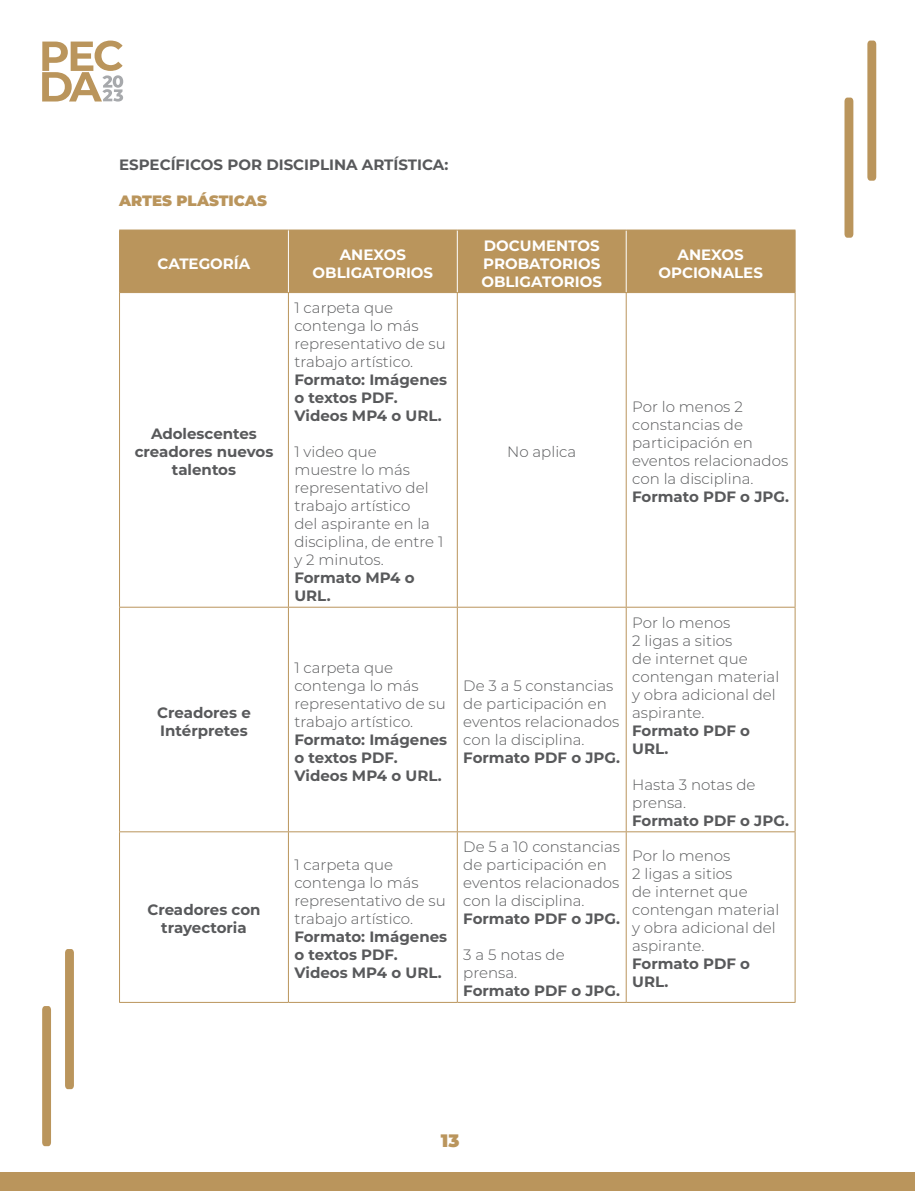
<style>
.page{position:relative;width:915px;height:1191px;background:#fff}
.page>*{position:absolute;margin:0;border:0;box-sizing:border-box;transform-origin:0 0}
.t1{font:900 18px "Montserrat";color:#ba955c}
.t2{font:300 15px/18px "Montserrat";color:#58595b}
.t3{font:700 15px/18px "Montserrat";color:#58595b}
.t4{font:700 15px/18px "Montserrat";color:#fff;text-align:center}
.t5{font:900 15px "Montserrat";color:#ba955c}
</style>
<div class="page">
<svg style="left:42px;top:41px;width:81px;height:61px"></svg>
<div style="left:0;top:1172px;width:914px;height:19px;background:#ba955c"></div>
<svg style="left:867px;top:41px;width:8px;height:140px"></svg>
<svg style="left:844px;top:98px;width:9px;height:140px"></svg>
<svg style="left:65px;top:949px;width:9px;height:140px"></svg>
<svg style="left:42px;top:1006px;width:9px;height:140px"></svg>
<div style="left:120px;top:231px;width:674px;height:61px;background:#ba955c"></div>
<hr style="left:119px;top:230px;width:1px;height:62px;background:#ba955c">
<hr style="left:119px;top:230px;width:169px;height:1px;background:#ba955c">
<hr style="left:119px;top:293px;width:1px;height:314px;background:#ba955c">
<hr style="left:288px;top:293px;width:1px;height:314px;background:#ba955c">
<hr style="left:457px;top:293px;width:1px;height:314px;background:#ba955c">
<hr style="left:625px;top:293px;width:1px;height:314px;background:#ba955c">
<hr style="left:794px;top:293px;width:1px;height:314px;background:#ba955c">
<hr style="left:119px;top:607px;width:169px;height:1px;background:#ba955c">
<hr style="left:119px;top:607px;width:1px;height:224px;background:#ba955c">
<hr style="left:288px;top:607px;width:169px;height:1px;background:#ba955c">
<hr style="left:288px;top:607px;width:1px;height:224px;background:#ba955c">
<hr style="left:457px;top:607px;width:169px;height:1px;background:#ba955c">
<hr style="left:457px;top:607px;width:1px;height:224px;background:#ba955c">
<hr style="left:626px;top:607px;width:169px;height:1px;background:#ba955c">
<hr style="left:625px;top:607px;width:1px;height:224px;background:#ba955c">
<hr style="left:794px;top:607px;width:1px;height:224px;background:#ba955c">
<hr style="left:119px;top:831px;width:169px;height:1px;background:#ba955c">
<hr style="left:119px;top:832px;width:1px;height:170px;background:#ba955c">
<hr style="left:288px;top:831px;width:169px;height:1px;background:#ba955c">
<hr style="left:288px;top:832px;width:1px;height:170px;background:#ba955c">
<hr style="left:457px;top:831px;width:169px;height:1px;background:#ba955c">
<hr style="left:457px;top:832px;width:1px;height:170px;background:#ba955c">
<hr style="left:626px;top:831px;width:169px;height:1px;background:#ba955c">
<hr style="left:625px;top:832px;width:1px;height:170px;background:#ba955c">
<hr style="left:794px;top:832px;width:1px;height:170px;background:#ba955c">
<hr style="left:119px;top:1002px;width:169px;height:1px;background:#ba955c">
<hr style="left:288px;top:1002px;width:169px;height:1px;background:#ba955c">
<hr style="left:457px;top:1002px;width:169px;height:1px;background:#ba955c">
<hr style="left:626px;top:1002px;width:169px;height:1px;background:#ba955c">
<hr style="left:288px;top:230px;width:169px;height:1px;background:#ba955c">
<hr style="left:288px;top:230px;width:1px;height:62px;background:#fff">
<hr style="left:457px;top:230px;width:1px;height:62px;background:#fff">
<hr style="left:625px;top:230px;width:1px;height:62px;background:#fff">
<hr style="left:457px;top:230px;width:169px;height:1px;background:#ba955c">
<hr style="left:626px;top:230px;width:169px;height:1px;background:#ba955c">
<hr style="left:794px;top:230px;width:1px;height:62px;background:#ba955c">
<hr style="left:119px;top:292px;width:169px;height:1px;background:#ba955c">
<hr style="left:288px;top:292px;width:169px;height:1px;background:#ba955c">
<hr style="left:457px;top:292px;width:169px;height:1px;background:#ba955c">
<hr style="left:626px;top:292px;width:169px;height:1px;background:#ba955c">
<p class="t3" style="left:119px;top:155px;width:331px">ESPECÍFICOS POR DISCIPLINA ARTÍSTICA:</p>
<p class="t5" style="left:119px;top:189px;width:149px">ARTES PLÁSTICAS</p>
<p class="t4" style="left:157px;top:253px;width:94px">CATEGORÍA</p>
<p class="t4" style="left:312px;top:244px;width:122px">ANEXOS<br>OBLIGATORIOS</p>
<p class="t4" style="left:481px;top:235px;width:122px;text-align:left">DOCUMENTOS<br>PROBATORIOS<br>OBLIGATORIOS</p>
<p class="t4" style="left:658px;top:244px;width:106px">ANEXOS<br>OPCIONALES</p>
<p class="t3" style="left:135px;top:424px;width:140px;text-align:center">Adolescentes creadores nuevos talentos</p>
<p class="t3" style="left:157px;top:702px;width:95px">Creadores e<br>Intérpretes</p>
<p class="t3" style="left:147px;top:900px;width:115px;text-align:center">Creadores con trayectoria</p>
<p class="t2" style="left:294px;top:298px;width:153px">1 carpeta que contenga lo más representativo de su trabajo artístico.</p>
<p class="t3" style="left:294px;top:370px;width:154px">Formato: Imágenes o textos PDF.<br>Videos MP4 o URL.</p>
<p class="t2" style="left:294px;top:442px;width:150px">1 video que<br>muestre lo más representativo del trabajo artístico<br>del aspirante en la disciplina, de entre 1 y 2 minutos.</p>
<p class="t3" style="left:294px;top:568px;width:122px">Formato MP4 o<br>URL.</p>
<p class="t2" style="left:294px;top:658px;width:153px">1 carpeta que contenga lo más representativo de su trabajo artístico.</p>
<p class="t3" style="left:294px;top:729px;width:154px">Formato: Imágenes o textos PDF.<br>Videos MP4 o URL.</p>
<p class="t2" style="left:294px;top:855px;width:153px">1 carpeta que contenga lo más representativo de su trabajo artístico.</p>
<p class="t3" style="left:294px;top:927px;width:154px">Formato: Imágenes o textos PDF.<br>Videos MP4 o URL.</p>
<p class="t2" style="left:507px;top:442px;width:71px">No aplica</p>
<p class="t2" style="left:632px;top:397px;width:157px">Por lo menos 2 constancias de participación en eventos relacionados con la disciplina.</p>
<p class="t3" style="left:632px;top:487px;width:158px">Formato PDF o JPG.</p>
<p class="t2" style="left:463px;top:676px;width:157px">De 3 a 5 constancias de participación en eventos relacionados con la disciplina.</p>
<p class="t3" style="left:463px;top:747px;width:158px">Formato PDF o JPG.</p>
<p class="t2" style="left:463px;top:837px;width:158px">De 5 a 10 constancias de participación en eventos relacionados con la disciplina.</p>
<p class="t3" style="left:463px;top:909px;width:158px">Formato PDF o JPG.</p>
<p class="t2" style="left:463px;top:945px;width:103px">3 a 5 notas de prensa.</p>
<p class="t3" style="left:463px;top:981px;width:158px">Formato PDF o JPG.</p>
<p class="t2" style="left:632px;top:613px;width:148px">Por lo menos<br>2 ligas a sitios<br>de internet que contengan material y obra adicional del aspirante.</p>
<p class="t3" style="left:632px;top:720px;width:119px">Formato PDF o<br>URL.</p>
<p class="t2" style="left:632px;top:775px;width:125px">Hasta 3 notas de prensa.</p>
<p class="t3" style="left:632px;top:810px;width:158px">Formato PDF o JPG.</p>
<p class="t2" style="left:632px;top:846px;width:148px">Por lo menos<br>2 ligas a sitios<br>de internet que contengan material y obra adicional del aspirante.</p>
<p class="t3" style="left:632px;top:954px;width:119px">Formato PDF o<br>URL.</p>
<p class="t1" style="left:440px;top:1127px;width:20px">13</p>
</div>
